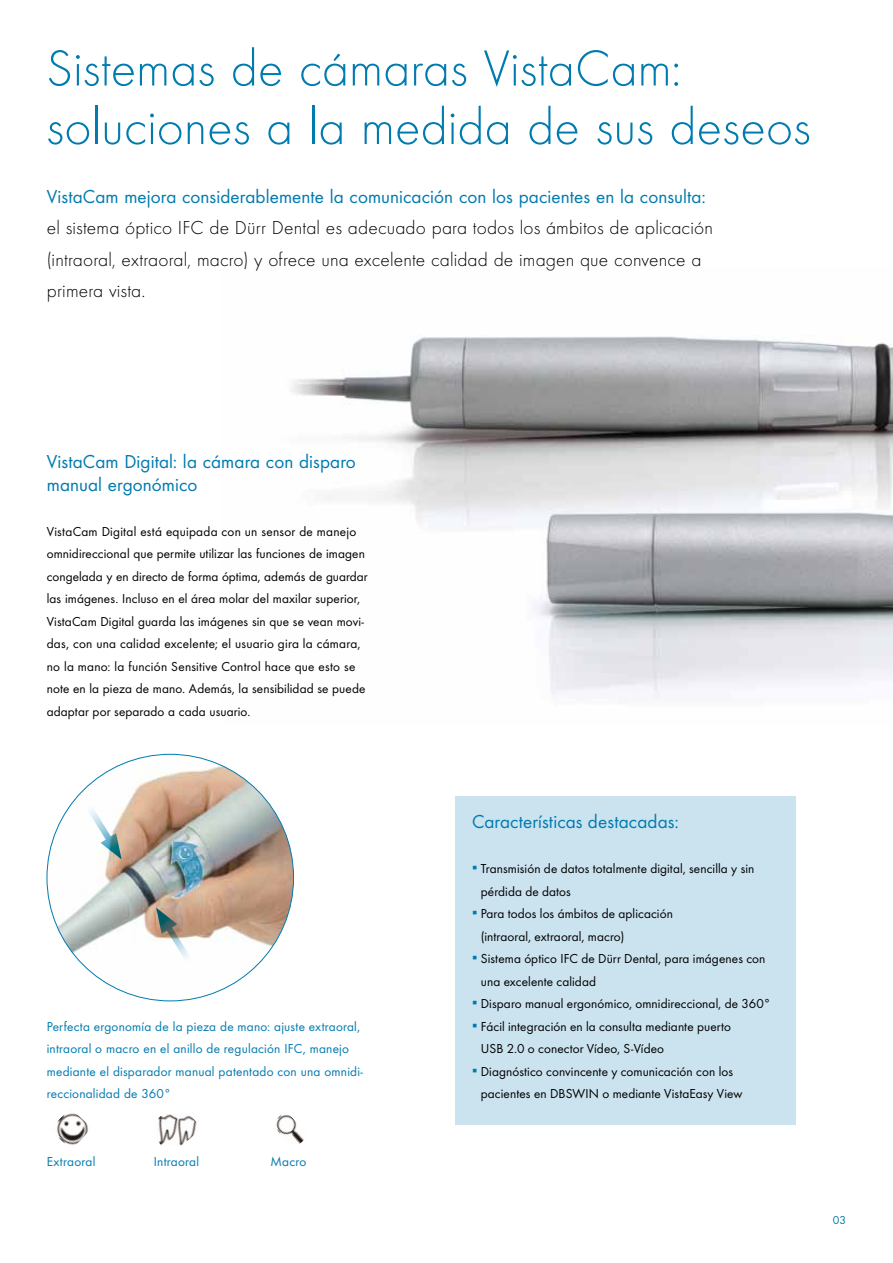
<style>
.page{position:relative;width:893px;height:1263px;background:#fff}
.page>*{position:absolute;margin:0;border:0;box-sizing:border-box;transform-origin:0 0}
.t1{font:300 52.5px/58.5px "Futura TOT";color:#007bb0}
.t2{font:300 19.5px/31.5px "Futura TOT";letter-spacing:.005em;color:#000}
.t3{font:19.5px/22.5px "Futura TOT Boo";letter-spacing:.005em;color:#007bb0}
.t4{font:13.5px/22.5px "Futura TOT Boo";letter-spacing:.01em;color:#000}
.t5{font:13.5px/22.5px "Futura TOT Boo";letter-spacing:.015em;color:#007bb0}
.t6{font:12px "Futura TOT Boo";color:#007bb0}
.s1{color:#007bb0}
</style>
<div class="page">
<img style="left:291px;top:336px;width:602px;height:363px">
<img style="left:47px;top:754px;width:247px;height:247px;border-radius:123px">
<svg style="left:62px;top:771px;width:60px;height:88px"></svg>
<svg style="left:156px;top:908px;width:59px;height:87px"></svg>
<img style="left:57px;top:1113px;width:31px;height:32px">
<img style="left:276px;top:1114px;width:28px;height:30px">
<img style="left:158px;top:1114px;width:39px;height:32px">
<div style="left:455px;top:796px;width:340px;height:329px;background:#cbe3ef"></div>
<h1 class="t1" style="left:46px;top:39px;width:766px">Sistemas de cámaras VistaCam: soluciones a la medida de sus deseos</h1>
<h2 class="t3" style="left:47px;top:185px;width:661px">VistaCam mejora considerablemente la comunicación con los pacientes en la consulta:</h2>
<h2 class="t2" style="left:47px;top:212px;width:668px">el sistema óptico IFC de Dürr Dental es adecuado para todos los ámbitos de aplicación (intraoral, extraoral, macro) y ofrece una excelente calidad de imagen que convence a primera vista.</h2>
<h2 class="t3" style="left:47px;top:450px;width:310px">VistaCam Digital: la cámara con disparo manual ergonómico</h2>
<p class="t4" style="left:47px;top:520px;width:322px">VistaCam Digital está equipada con un sensor de manejo omnidireccional que permite utilizar las funciones de imagen congelada y en directo de forma óptima, además de guardar las imágenes. Incluso en el área molar del maxilar superior, VistaCam Digital guarda las imágenes sin que se vean movi&shy;das, con una calidad excelente; el usuario gira la cámara, no la mano: la función Sensitive Control hace que esto se note en la pieza de mano. Además, la sensibilidad se puede adaptar por separado a cada usuario.</p>
<p class="t5" style="left:47px;top:1015px;width:318px">Perfecta ergonomía de la pieza de mano: ajuste extraoral, intraoral o macro en el anillo de regulación IFC, manejo mediante el disparador manual patentado con una omnidi&shy;reccionalidad de 360°</p>
<p class="t5" style="left:47px;top:1150px;width:50px">Extraoral</p>
<p class="t5" style="left:154px;top:1150px;width:47px">Intraoral</p>
<p class="t5" style="left:271px;top:1150px;width:37px">Macro</p>
<h2 class="t3" style="left:472px;top:810px;width:208px">Características destacadas:</h2>
<p class="t4" style="left:481px;top:857px;width:275px;text-indent:-9px"><span class="s1">▪</span> Transmisión de datos totalmente digital, sencilla y sin pérdida de datos</p>
<p class="t4" style="left:481px;top:902px;width:194px;text-indent:-9px"><span class="s1">▪</span> Para todos los ámbitos de aplicación (intraoral, extraoral, macro)</p>
<p class="t4" style="left:481px;top:947px;width:286px;text-indent:-9px"><span class="s1">▪</span> Sistema óptico IFC de Dürr Dental, para imágenes con una excelente calidad</p>
<p class="t4" style="left:472px;top:992px;width:300px"><span class="s1">▪</span> Disparo manual ergonómico, omnidireccional, de 360°</p>
<p class="t4" style="left:481px;top:1015px;width:252px;text-indent:-9px"><span class="s1">▪</span> Fácil integración en la consulta mediante puerto<br>USB 2.0 o conector Vídeo, S-Vídeo</p>
<p class="t4" style="left:481px;top:1060px;width:263px;text-indent:-9px"><span class="s1">▪</span> Diagnóstico convincente y comunicación con los pacientes en DBSWIN o mediante VistaEasy View</p>
<p class="t6" style="left:833px;top:1213px;width:15px">03</p>
</div>
